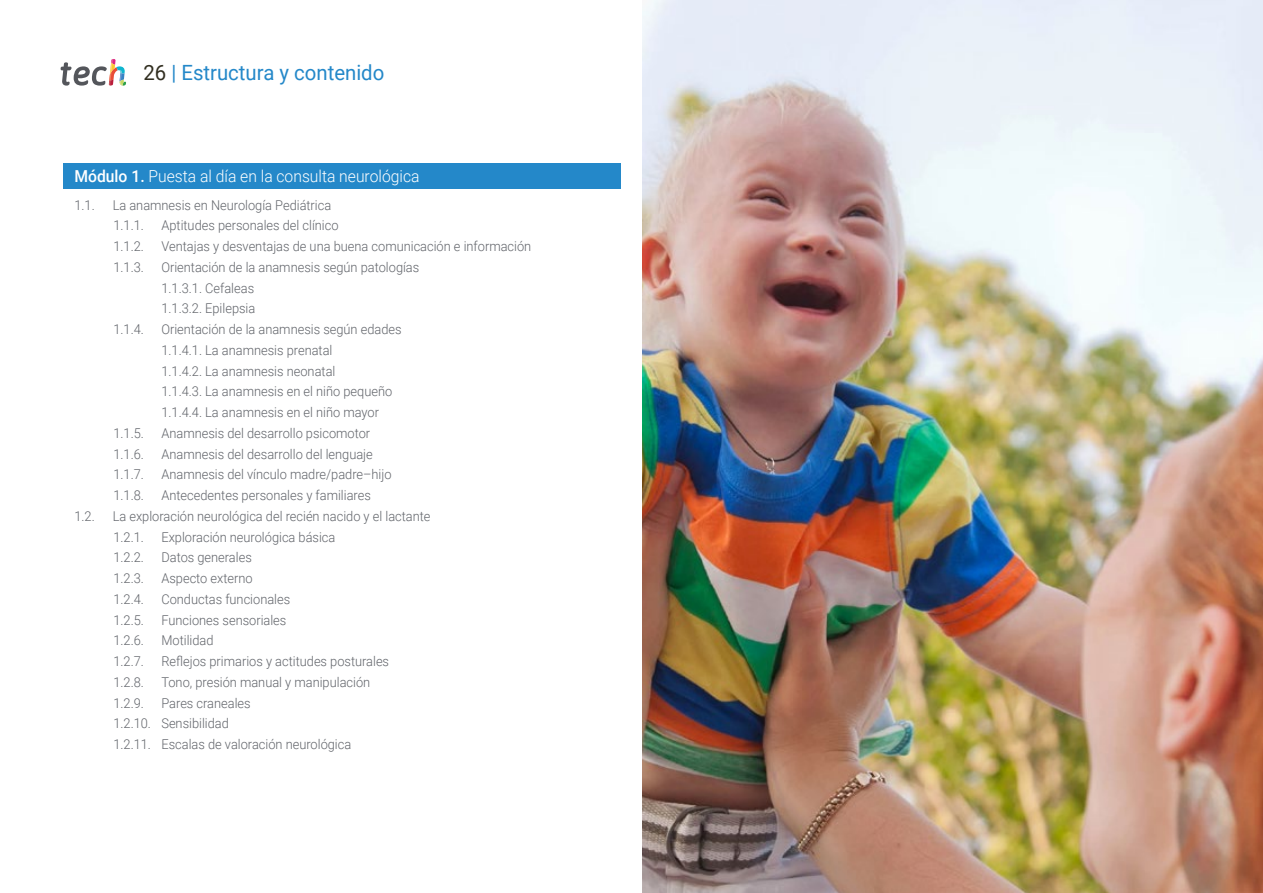
<style>
.page{position:relative;width:1263px;height:893px;background:#fff}
.page>*{position:absolute;margin:0;border:0;box-sizing:border-box;transform-origin:0 0}
.t1{font:21px "Roboto";color:#2488c9}
.t2{font:300 16.5px "Roboto";color:#fff;scale:.95 1}
.t3{font:300 13.5px/20.7px "Roboto";color:#61646a;scale:.95 1}
.s1{color:#312e20}
.s2{font-weight:500}
</style>
<div class="page">
<svg style="left:61px;top:59px;width:65px;height:27px"></svg>
<div style="left:63px;top:164px;width:558px;height:25px;background:#2488c9"></div>
<img style="left:642px;top:0;width:621px;height:893px">
<h1 class="t1" style="left:144px;top:57px;width:242px"><span class="s1">26</span> | Estructura y contenido</h1>
<p class="t2" style="left:74px;top:165px;width:365px"><span class="s2">Módulo 1.</span> Puesta al día en la consulta neurológica</p>
<p class="t3" style="left:74px;top:194px;width:23px">1.1.</p>
<p class="t3" style="left:113px;top:194px;width:232px">La anamnesis en Neurología Pediátrica<br>1.1.1.</p>
<p class="t3" style="left:161px;top:215px;width:188px">Aptitudes personales del clínico</p>
<p class="t3" style="left:113px;top:235px;width:34px">1.1.2.</p>
<p class="t3" style="left:161px;top:235px;width:391px">Ventajas y desventajas de una buena comunicación e información</p>
<p class="t3" style="left:113px;top:256px;width:34px">1.1.3.</p>
<p class="t3" style="left:161px;top:256px;width:273px">Orientación de la anamnesis según patologías<br>1.1.3.1. Cefaleas<br>1.1.3.2. Epilepsia</p>
<p class="t3" style="left:113px;top:318px;width:34px">1.1.4.</p>
<p class="t3" style="left:161px;top:318px;width:254px">Orientación de la anamnesis según edades 1.1.4.1. La anamnesis prenatal<br>1.1.4.2. La anamnesis neonatal<br>1.1.4.3. La anamnesis en el niño pequeño 1.1.4.4. La anamnesis en el niño mayor</p>
<p class="t3" style="left:113px;top:422px;width:34px">1.1.5.</p>
<p class="t3" style="left:161px;top:422px;width:221px">Anamnesis del desarrollo psicomotor</p>
<p class="t3" style="left:113px;top:443px;width:34px">1.1.6.</p>
<p class="t3" style="left:161px;top:443px;width:224px">Anamnesis del desarrollo del lenguaje</p>
<p class="t3" style="left:113px;top:464px;width:34px">1.1.7.</p>
<p class="t3" style="left:161px;top:464px;width:244px">Anamnesis del vínculo madre/padre–hijo</p>
<p class="t3" style="left:113px;top:484px;width:34px">1.1.8.</p>
<p class="t3" style="left:161px;top:484px;width:222px">Antecedentes personales y familiares</p>
<p class="t3" style="left:74px;top:505px;width:23px">1.2.</p>
<p class="t3" style="left:113px;top:505px;width:336px">La exploración neurológica del recién nacido y el lactante<br>1.2.1.</p>
<p class="t3" style="left:161px;top:526px;width:185px">Exploración neurológica básica</p>
<p class="t3" style="left:113px;top:547px;width:34px">1.2.2.</p>
<p class="t3" style="left:161px;top:547px;width:97px">Datos generales</p>
<p class="t3" style="left:113px;top:567px;width:34px">1.2.3.</p>
<p class="t3" style="left:161px;top:567px;width:98px">Aspecto externo</p>
<p class="t3" style="left:113px;top:588px;width:34px">1.2.4.</p>
<p class="t3" style="left:161px;top:588px;width:137px">Conductas funcionales</p>
<p class="t3" style="left:113px;top:609px;width:34px">1.2.5.</p>
<p class="t3" style="left:161px;top:609px;width:133px">Funciones sensoriales</p>
<p class="t3" style="left:113px;top:630px;width:34px">1.2.6.</p>
<p class="t3" style="left:161px;top:630px;width:56px">Motilidad</p>
<p class="t3" style="left:113px;top:650px;width:34px">1.2.7.</p>
<p class="t3" style="left:161px;top:650px;width:241px">Reflejos primarios y actitudes posturales</p>
<p class="t3" style="left:113px;top:671px;width:34px">1.2.8.</p>
<p class="t3" style="left:161px;top:671px;width:221px">Tono, presión manual y manipulación</p>
<p class="t3" style="left:113px;top:692px;width:34px">1.2.9.</p>
<p class="t3" style="left:113px;top:692px;width:252px;text-indent:48px">Pares craneales<br>1.2.10. Sensibilidad<br>1.2.11. Escalas de valoración neurológica</p>
</div>
